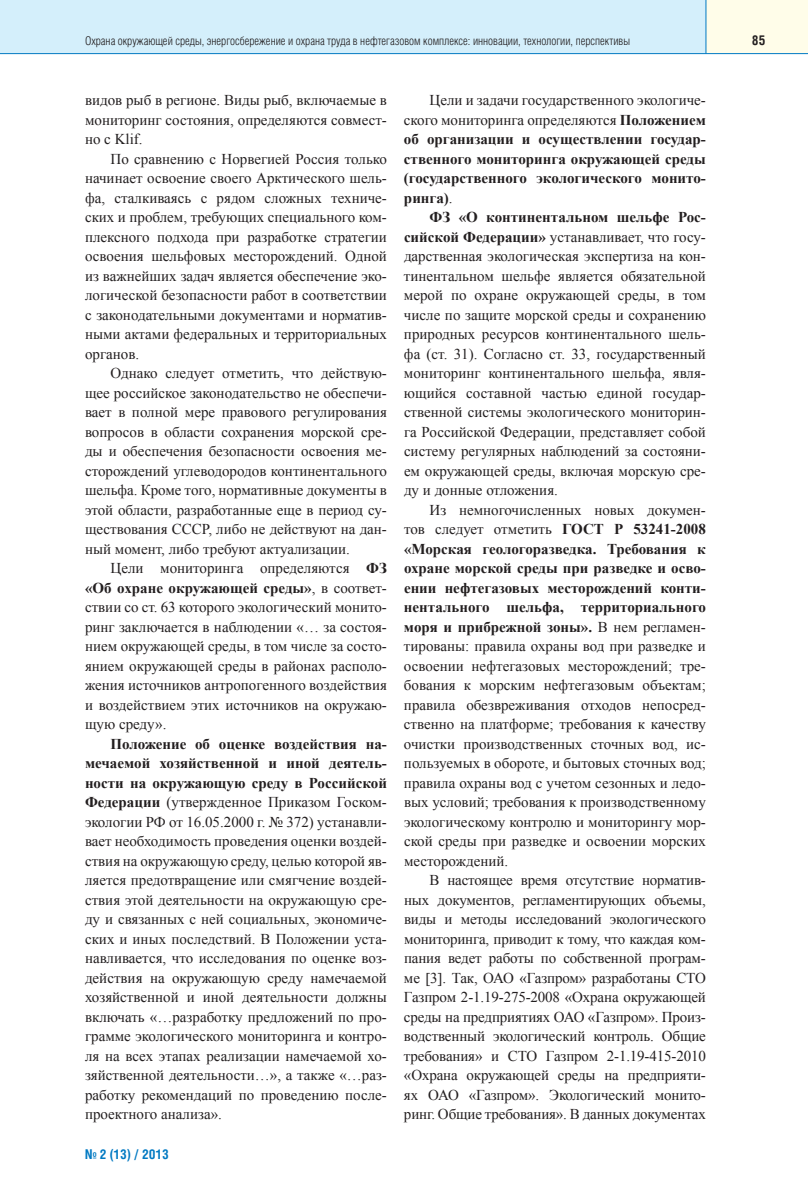
<style>
.page{position:relative;width:808px;height:1195px;background:#fff}
.page>*{position:absolute;margin:0;border:0;box-sizing:border-box;transform-origin:0 0}
.t1{font:15px/19.5px "Times New Roman";color:#231f20;text-align:justify}
.t2{font:700 15px/19.5px "Times New Roman";color:#231f20;text-align:justify}
.t3{font:700 13.5px "Helios Cond";color:#0079c2}
.t4{font:700 13.5px "Helios Cond";color:#231f20}
.t5{font:300 12px "Helios Cond";color:#231f20}
.s1{font-weight:700}
.s2{font-weight:400}
</style>
<div class="page">
<div style="left:0;top:0;width:706px;height:53px;background:#d4effb"></div>
<div style="left:706px;top:0;width:102px;height:53px;background:#fffde9"></div>
<hr style="left:0;top:53px;width:808px;height:1px;background:#0079c2">
<hr style="left:705px;top:0;width:1px;height:54px;background:#0079c2">
<p class="t5" style="left:85px;top:36px;width:546px">Охрана окружающей среды, энергосбережение и охрана труда в нефтегазовом комплексе: инновации, технологии, перспективы</p>
<p class="t4" style="left:752px;top:35px;width:15px">85</p>
<p class="t1" style="left:85px;top:90px;width:303px">видов рыб в регионе. Виды рыб, включаемые в мониторинг состояния, определяются совмест&shy;но с Klif.</p>
<p class="t1" style="left:85px;top:149px;width:303px;text-indent:26px">По сравнению с Норвегией Россия только начинает освоение своего Арктического шель&shy;фа, сталкиваясь с рядом сложных техниче&shy;ских и проблем, требующих специального ком&shy;плексного подхода при разработке стратегии освоения шельфовых месторождений. Одной из важнейших задач является обеспечение эко&shy;логической безопасности работ в соответствии с законодательными документами и норматив&shy;ными актами федеральных и территориальных органов.</p>
<p class="t1" style="left:85px;top:363px;width:303px;text-indent:26px">Однако следует отметить, что действую&shy;щее российское законодательство не обеспечи&shy;вает в полной мере правового регулирования вопросов в области сохранения морской сре&shy;ды и обеспечения безопасности освоения ме&shy;сторождений углеводородов континентального шельфа. Кроме того, нормативные документы в этой области, разработанные еще в период су&shy;ществования СССР, либо не действуют на дан&shy;ный момент, либо требуют актуализации.</p>
<p class="t1" style="left:85px;top:558px;width:303px;text-indent:26px">Цели мониторинга определяются <span class="s1">ФЗ «Об охране окружающей среды»</span>, в соответ&shy;ствии со ст. 63 которого экологический монито&shy;ринг заключается в наблюдении «… за состоя&shy;нием окружающей среды, в том числе за состо&shy;янием окружающей среды в районах располо&shy;жения источников антропогенного воздействия и воздействием этих источников на окружаю&shy;щую среду».</p>
<p class="t1" style="left:85px;top:734px;width:303px;text-indent:26px"><span class="s1">Положение об оценке воздействия на&shy;мечаемой хозяйственной и иной деятель&shy;ности на окружающую среду в Российской Федерации</span> (утвержденное Приказом Госком&shy;экологии РФ от 16.05.2000 г. № 372) устанавли&shy;вает необходимость проведения оценки воздей&shy;ствия на окружающую среду, целью которой яв&shy;ляется предотвращение или смягчение воздей&shy;ствия этой деятельности на окружающую сре&shy;ду и связанных с ней социальных, экономиче&shy;ских и иных последствий. В Положении уста&shy;навливается, что исследования по оценке воз&shy;действия на окружающую среду намечаемой хозяйственной и иной деятельности должны включать «…разработку предложений по про&shy;грамме экологического мониторинга и контро&shy;ля на всех этапах реализации намечаемой хо&shy;зяйственной деятельности…», а также «…раз&shy;работку рекомендаций по проведению после&shy;проектного анализа».</p>
<p class="t3" style="left:85px;top:1149px;width:85px">№ 2 (13) / 2013</p>
<p class="t2" style="left:404px;top:90px;width:303px;text-indent:26px"><span class="s2">Цели и задачи государственного экологиче&shy;ского мониторинга определяются</span> Положением об организации и осуществлении государ&shy;ственного мониторинга окружающей среды (государственного экологического монито&shy;ринга)<span class="s2">.</span></p>
<p class="t1" style="left:404px;top:207px;width:303px;text-indent:26px"><span class="s1">ФЗ «О континентальном шельфе Рос&shy;сийской Федерации»</span> устанавливает, что госу&shy;дарственная экологическая экспертиза на кон&shy;тинентальном шельфе является обязательной мерой по охране окружающей среды, в том числе по защите морской среды и сохранению природных ресурсов континентального шель&shy;фа (ст. 31). Согласно ст. 33, государственный мониторинг континентального шельфа, явля&shy;ющийся составной частью единой государ&shy;ственной системы экологического мониторин&shy;га Российской Федерации, представляет собой систему регулярных наблюдений за состояни&shy;ем окружающей среды, включая морскую сре&shy;ду и донные отложения.</p>
<p class="t1" style="left:404px;top:500px;width:303px;text-indent:26px">Из немногочисленных новых докумен&shy;тов следует отметить <span class="s1">ГОСТ Р 53241-2008 «Морская геологоразведка. Требования к охране морской среды при разведке и осво&shy;ении нефтегазовых месторождений конти&shy;нентального шельфа, территориального моря и прибрежной зоны».</span> В нем регламен&shy;тированы: правила охраны вод при разведке и освоении нефтегазовых месторождений; тре&shy;бования к морским нефтегазовым объектам; правила обезвреживания отходов непосред&shy;ственно на платформе; требования к качеству очистки производственных сточных вод, ис&shy;пользуемых в обороте, и бытовых сточных вод; правила охраны вод с учетом сезонных и ледо&shy;вых условий; требования к производственному экологическому контролю и мониторингу мор&shy;ской среды при разведке и освоении морских месторождений.</p>
<p class="t1" style="left:404px;top:870px;width:303px;text-indent:26px">В настоящее время отсутствие норматив&shy;ных документов, регламентирующих объемы, виды и методы исследований экологического мониторинга, приводит к тому, что каждая ком&shy;пания ведет работы по собственной програм&shy;ме 3 . Так, ОАО «Газпром» разработаны СТО Газпром 2-1.19-275-2008 «Охрана окружающей среды на предприятиях ОАО «Газпром». Произ&shy;водственный экологический контроль. Общие требования» и СТО Газпром 2-1.19-415-2010 «Охрана окружающей среды на предприяти&shy;ях ОАО «Газпром». Экологический монито&shy;ринг. Общие требования». В данных документах</p>
</div>
